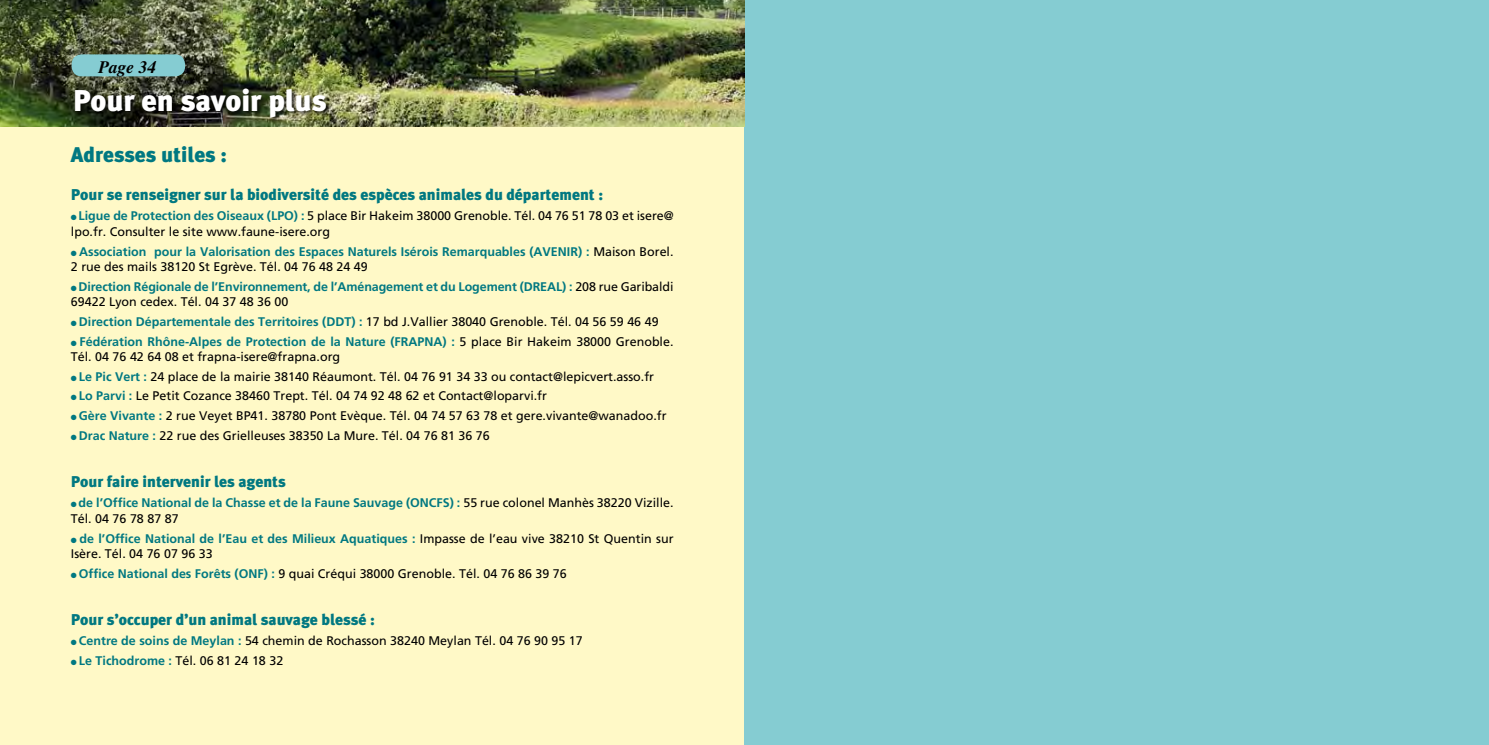
<style>
.page{position:relative;width:1489px;height:745px;background:#fff}
.page>*{position:absolute;margin:0;border:0;box-sizing:border-box;transform-origin:0 0}
.t1{font:900 30px "Meta Plus";color:#fff}
.t2{font:900 21.25px "Meta Plus";color:#007881}
.t3{font:italic 700 17.5px "Times";color:#000}
.t4{font:900 15.62px "Meta Plus";color:#007881}
.t5{font:12.5px/15px "Frutiger";color:#000}
.t6{font:700 12.5px/15px "Frutiger";color:#007881}
.s1{color:#007881}
.s2{font-weight:700;color:#007881}
.s3{font-weight:400;color:#000}
</style>
<div class="page">
<div style="left:0;top:0;width:744px;height:744px;background:#fff9c7"></div>
<div style="left:744px;top:0;width:744px;height:744px;background:#85ccd2"></div>
<img style="left:0;top:0;width:744px;height:126px">
<div style="left:74px;top:87px;width:258px;height:37px;background:#000;opacity:.75"></div>
<div style="left:72px;top:54px;width:113px;height:22px;background:#85ccd2;border-radius:10px"></div>
<h3 class="t3" style="left:98px;top:57px;width:59px">Page 34</h3>
<h1 class="t1" style="left:73px;top:83px;width:255px">Pour en savoir plus</h1>
<h2 class="t2" style="left:71px;top:142px;width:157px">Adresses utiles :</h2>
<p class="t4" style="left:71px;top:186px;width:533px">Pour se renseigner sur la biodiversité des espèces animales du département :</p>
<p class="t5" style="left:71px;top:208px;width:604px;line-height:16.2px"><span class="s1">●</span> <span class="s2">Ligue de Protection des Oiseaux (LPO) :</span> 5 place Bir Hakeim 38000 Grenoble. Tél. 04 76 51 78 03 et isere@ lpo.fr. Consulter le site www.faune-isere.org</p>
<p class="t6" style="left:71px;top:244px;width:604px">● Association pour la Valorisation des Espaces Naturels Isérois Remarquables (AVENIR) : <span class="s3">Maison Borel.<br>2 rue des mails 38120 St Egrève. Tél. 04 76 48 24 49</span></p>
<p class="t6" style="left:71px;top:279px;width:604px">● Direction Régionale de l’Environnement, de l’Aménagement et du Logement (DREAL) : <span class="s3">208 rue Garibaldi<br>69422 Lyon cedex. Tél. 04 37 48 36 00</span></p>
<p class="t6" style="left:71px;top:314px;width:589px">● Direction Départementale des Territoires (DDT) : <span class="s3">17 bd J.Vallier 38040 Grenoble. Tél. 04 56 59 46 49</span></p>
<p class="t5" style="left:71px;top:334px;width:604px"><span class="s1">●</span> <span class="s2">Fédération Rhône-Alpes de Protection de la Nature (FRAPNA) :</span> 5 place Bir Hakeim 38000 Grenoble.<br>Tél. 04 76 42 64 08 et frapna-isere@frapna.org</p>
<p class="t5" style="left:71px;top:368px;width:584px"><span class="s1">●</span> <span class="s2">Le Pic Vert :</span> 24 place de la mairie 38140 Réaumont. Tél. 04 76 91 34 33 ou contact@lepicvert.asso.fr</p>
<p class="t5" style="left:71px;top:388px;width:477px"><span class="s1">●</span> <span class="s2">Lo Parvi :</span> Le Petit Cozance 38460 Trept. Tél. 04 74 92 48 62 et Contact@loparvi.fr</p>
<p class="t5" style="left:71px;top:408px;width:597px"><span class="s1">●</span> <span class="s2">Gère Vivante :</span> 2 rue Veyet BP41. 38780 Pont Evèque. Tél. 04 74 57 63 78 et gere.vivante@wanadoo.fr</p>
<p class="t5" style="left:71px;top:428px;width:420px"><span class="s1">●</span> <span class="s2">Drac Nature :</span> 22 rue des Grielleuses 38350 La Mure. Tél. 04 76 81 36 76</p>
<p class="t4" style="left:71px;top:472px;width:216px">Pour faire intervenir les agents</p>
<p class="t6" style="left:71px;top:494px;width:604px;line-height:16.2px">● de l’Office National de la Chasse et de la Faune Sauvage (ONCFS) : <span class="s3">55 rue colonel Manhès 38220 Vizille.<br>Tél. 04 76 78 87 87</span></p>
<p class="t5" style="left:71px;top:531px;width:604px"><span class="s1">●</span> <span class="s2">de l’Office National de l’Eau et des Milieux Aquatiques :</span> Impasse de l’eau vive 38210 St Quentin sur<br>Isère. Tél. 04 76 07 96 33</p>
<p class="t5" style="left:71px;top:565px;width:497px"><span class="s1">●</span> <span class="s2">Office National des Forêts (ONF) :</span> 9 quai Créqui 38000 Grenoble. Tél. 04 76 86 39 76</p>
<p class="t4" style="left:71px;top:610px;width:305px">Pour s’occuper d’un animal sauvage blessé :</p>
<p class="t5" style="left:71px;top:632px;width:513px"><span class="s1">●</span> <span class="s2">Centre de soins de Meylan :</span> 54 chemin de Rochasson 38240 Meylan Tél. 04 76 90 95 17</p>
<p class="t5" style="left:71px;top:652px;width:214px"><span class="s1">●</span> <span class="s2">Le Tichodrome :</span> Tél. 06 81 24 18 32</p>
</div>
